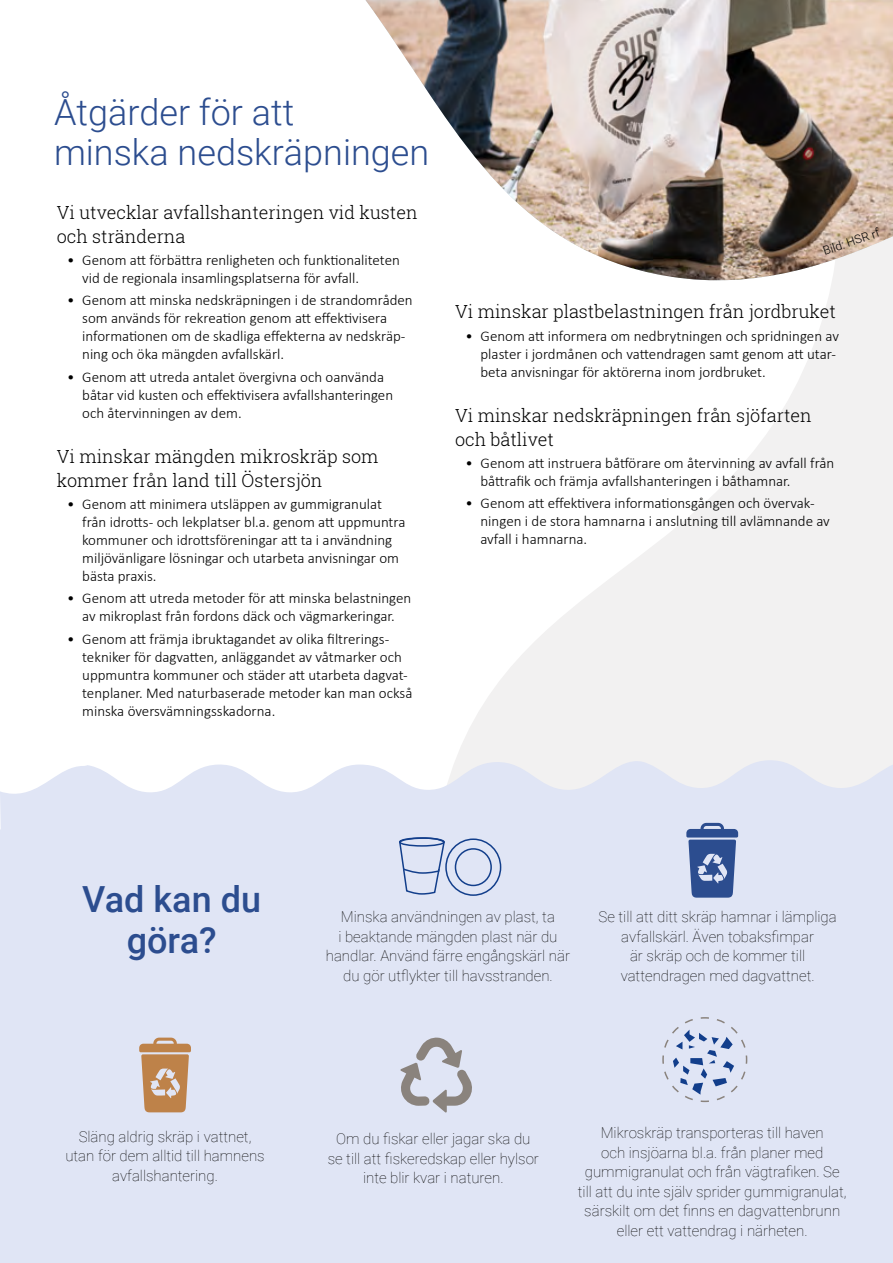
<style>
.page{position:relative;width:893px;height:1263px;background:#fff}
.page>*{position:absolute;margin:0;border:0;box-sizing:border-box;transform-origin:0 0}
.Otsikko_24{font:300 36px/40.5px "Roboto";color:#2c4d8f}
.Otsikko_24-2{font:500 36px/40.5px "Roboto";color:#2c4d8f;text-align:center}
.Väliotsikko{font:300 18px/24px "Roboto Slab";color:#000}
.t1{font:300 15px/18px "Calibri";color:#000}
.Symboliteksti{font:100 15px/19.5px "Roboto";color:#000;text-align:center}
.t2{font:300 12px "Roboto";color:#000}
</style>
<div class="page">
<svg style="left:457px;top:309px;width:436px;height:447px;fill:#f2f1f1"></svg>
<div style="left:0;top:756px;width:893px;height:507px;background:#e0e5f5"></div>
<svg style="left:398px;top:826px;width:48px;height:86px;background:#ccd4ea"></svg>
<div style="left:445px;top:838px;width:56px;height:58px;border:2px solid #123e8b;border-radius:50%"></div>
<div style="left:455px;top:848px;width:37px;height:38px;border:2px solid #123e8b;border-radius:50%"></div>
<svg style="left:662px;top:1016px;width:86px;height:87px;background:#cad3e8"></svg>
<svg style="left:365px;top:0;width:528px;height:309px"></svg>
<img style="left:366px;top:0;width:527px;height:293px">
<svg style="left:686px;top:823px;width:52px;height:75px;background:#637bae"></svg>
<svg style="left:139px;top:1037px;width:52px;height:75px;background:#c8a07e"></svg>
<svg style="left:400px;top:1037px;width:73px;height:75px;background:#c3c4cd"></svg>
<h2 class="Otsikko_24" style="left:54px;top:91px;width:377px">Åtgärder för att<br>minska nedskräpningen</h2>
<p class="Väliotsikko" style="left:57px;top:200px;width:362px">Vi utvecklar avfallshanteringen vid kusten och stränderna</p>
<p class="t1" style="left:82px;top:251px;width:319px;text-indent:-15px">• Genom att förbättra renligheten och funktionaliteten vid de regionala insamlingsplatserna för avfall.</p>
<p class="t1" style="left:82px;top:291px;width:332px;text-indent:-15px">• Genom att minska nedskräpningen i de strandområden som används för rekreation genom att effektivisera informationen om de skadliga effekterna av nedskräp&shy;ning och öka mängden avfallskärl.</p>
<p class="t1" style="left:82px;top:367px;width:312px;text-indent:-15px">• Genom att utreda antalet övergivna och oanvända båtar vid kusten och effektivisera avfallshanteringen och återvinningen av dem.</p>
<p class="Väliotsikko" style="left:57px;top:444px;width:323px">Vi minskar mängden mikroskräp som kommer från land till Östersjön</p>
<p class="t1" style="left:82px;top:495px;width:325px;text-indent:-15px">• Genom att minimera utsläppen av gummigranulat från idrotts- och lekplatser bl.a. genom att uppmuntra kommuner och idrottsföreningar att ta i användning miljövänligare lösningar och utarbeta anvisningar om bästa praxis.</p>
<p class="t1" style="left:67px;top:589px;width:346px;text-align:center">• Genom att utreda metoder för att minska belastningen av mikroplast från fordons däck och vägmarkeringar.</p>
<p class="t1" style="left:82px;top:629px;width:332px;text-indent:-15px">• Genom att främja ibruktagandet av olika filtrerings&shy;tekniker för dagvatten, anläggandet av våtmarker och uppmuntra kommuner och städer att utarbeta dagvat&shy;tenplaner. Med naturbaserade metoder kan man också minska översvämningsskadorna.</p>
<p class="t2" style="left:821px;top:243px;width:61px;rotate:-19deg">Bild: HSR rf</p>
<p class="Väliotsikko" style="left:455px;top:299px;width:383px">Vi minskar plastbelastningen från jordbruket</p>
<p class="t1" style="left:480px;top:327px;width:360px;text-indent:-15px">• Genom att informera om nedbrytningen och spridningen av plaster i jordmånen och vattendragen samt genom att utar&shy;beta anvisningar för aktörerna inom jordbruket.</p>
<p class="Väliotsikko" style="left:455px;top:403px;width:358px">Vi minskar nedskräpningen från sjöfarten och båtlivet</p>
<p class="t1" style="left:480px;top:454px;width:355px;text-indent:-15px">• Genom att instruera båtförare om återvinning av avfall från båttrafik och främja avfallshanteringen i båthamnar.</p>
<p class="t1" style="left:480px;top:494px;width:351px;text-indent:-15px">• Genom att effektivera informationsgången och övervak&shy;ningen i de stora hamnarna i anslutning till avlämnande av avfall i hamnarna.</p>
<h2 class="Otsikko_24-2" style="left:82px;top:878px;width:180px">Vad kan du göra?</h2>
<p class="Symboliteksti" style="left:326px;top:906px;width:246px">Minska användningen av plast, ta<br>i beaktande mängden plast när du handlar. Använd färre engångskärl när du gör utflykter till havsstranden.</p>
<p class="Symboliteksti" style="left:598px;top:906px;width:240px">Se till att ditt skräp hamnar i lämpliga avfallskärl. Även tobaksfimpar<br>är skräp och de kommer till vattendragen med dagvattnet.</p>
<p class="Symboliteksti" style="left:65px;top:1126px;width:201px">Släng aldrig skräp i vattnet, utan för dem alltid till hamnens avfallshantering.</p>
<p class="Symboliteksti" style="left:578px;top:1122px;width:270px">Mikroskräp transporteras till haven<br>och insjöarna bl.a. från planer med gummigranulat och från vägtrafiken. Se till att du inte själv sprider gummigranulat, särskilt om det finns en dagvattenbrunn eller ett vattendrag i närheten.</p>
<p class="Symboliteksti" style="left:328px;top:1128px;width:213px">Om du fiskar eller jagar ska du se till att fiskeredskap eller hylsor inte blir kvar i naturen.</p>
</div>
